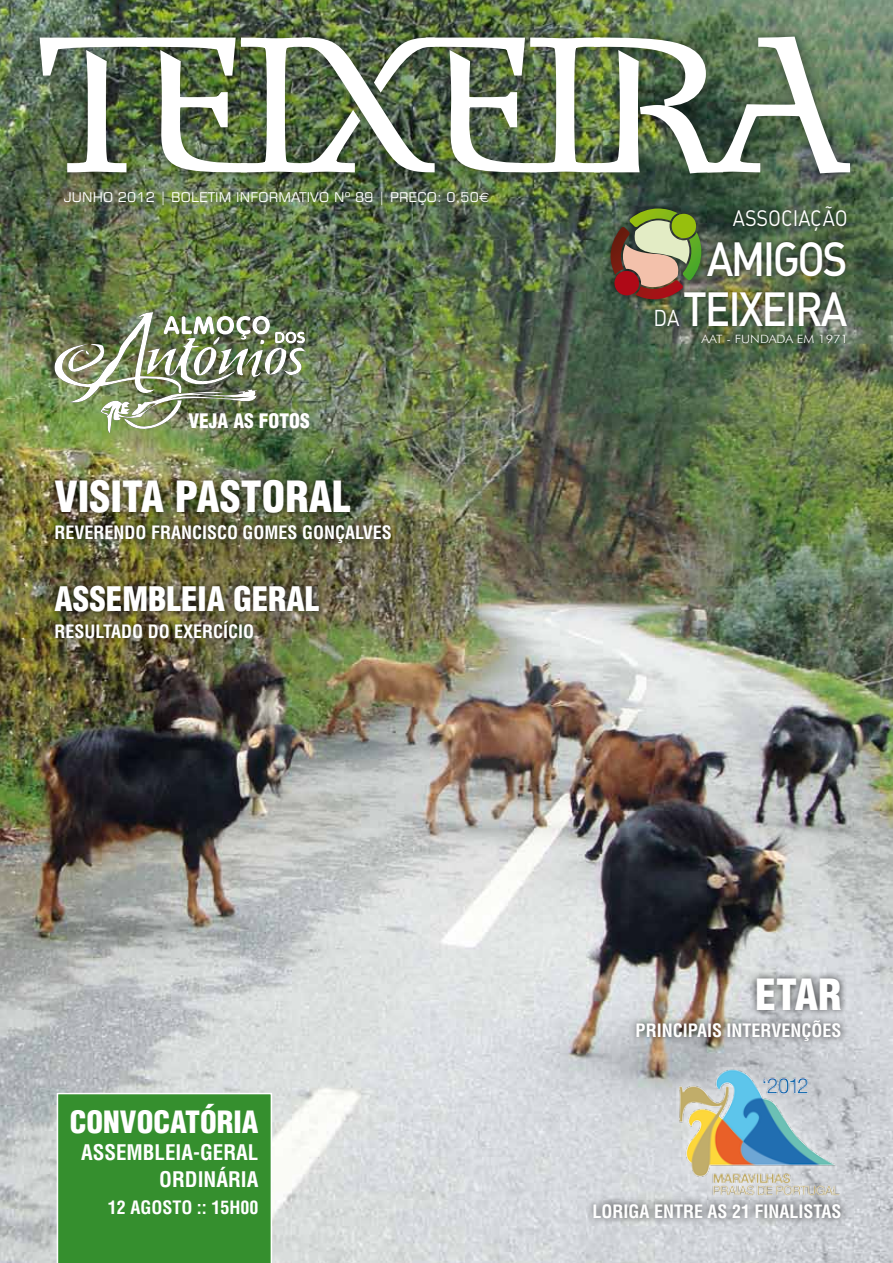
<style>
.page{position:relative;width:893px;height:1263px;background:#fff}
.page>*{position:absolute;margin:0;border:0;box-sizing:border-box;transform-origin:0 0}
.t1{font:178.8px "Blue Island Std";color:#fff}
.t2{font:500 47.25px "DIN";letter-spacing:-.05em;color:#fff;scale:.9 1}
.t3{font:47.25px "DIN Medium Alternate";letter-spacing:-.06em;color:#fff;scale:.9 1}
.t4{font:900 condensed 42px "Helvetica";color:#fff}
.t5{font:900 condensed 33px "Helvetica";color:#fff}
.t6{font:900 condensed 30px "Helvetica";color:#fff}
.t7{font:22.05px "DIN Regular Alternate";color:#fff;scale:.9 1}
.t8{font:700 condensed 21px/27px "Helvetica";color:#fff;text-align:right}
.t9{font:900 condensed 19.5px "Helvetica";color:#fff}
.t10{font:700 condensed 18px "Helvetica";color:#fff}
.t11{font:13.5px "Square 721 BT";letter-spacing:.01em;color:#fff}
.t12{font:300 11.55px "Futura BT";color:#fff;scale:1.13 1}
.s1{font-family:"Euro Sans"}
.s2{font-family:"DIN Regular Alternate";font-weight:400;font-size:22.65px}
</style>
<div class="page">
<img style="left:0;top:0;width:893px;height:1263px">
<div style="left:606px;top:202px;width:245px;height:146px;background:#000;opacity:.5"></div>
<img style="left:611px;top:208px;width:90px;height:91px">
<div style="left:672px;top:214px;width:24px;height:24px;background:#97bf0d;border-radius:50%"></div>
<div style="left:614px;top:271px;width:25px;height:24px;background:#af0917;border-radius:50%"></div>
<div style="left:47px;top:472px;width:351px;height:78px;background:#000;opacity:.75"></div>
<div style="left:26px;top:23px;width:838px;height:164px;background:#000;opacity:.5"></div>
<img style="left:36px;top:34px;width:817px;height:143px">
<div style="left:57px;top:1093px;width:215px;height:170px;background:#358f2e"></div>
<div style="left:48px;top:577px;width:279px;height:69px;background:#000;opacity:.75"></div>
<img style="left:53px;top:312px;width:253px;height:129px">
<img style="left:676px;top:1067px;width:166px;height:129px">
<div style="left:585px;top:1196px;width:263px;height:29px;background:#000;opacity:.75"></div>
<div style="left:629px;top:971px;width:219px;height:78px;background:#000;opacity:.75"></div>
<h1 class="t1" style="left:36px;top:4px;width:811px">TEIXEIRA</h1>
<p class="t11" style="left:64px;top:189px;width:427px">JUNHO 2012 | BOLETIM INFORMATIVO Nº 89 | PREÇO: 0,50<span class="s1">€</span></p>
<p class="t9" style="left:188px;top:409px;width:92px">VEJA AS FOTOS</p>
<h3 class="t4" style="left:55px;top:470px;width:298px">VISITA PASTORAL</h3>
<p class="t10" style="left:55px;top:521px;width:339px">REVERENDO FRANCISCO GOMES GONÇALVES</p>
<h3 class="t5" style="left:55px;top:578px;width:232px">ASSEMBLEIA GERAL</h3>
<p class="t10" style="left:55px;top:620px;width:201px">RESULTADO DO EXERCÍCIO</p>
<p class="t7" style="left:733px;top:205px;width:129px">ASSOCIAÇÃO</p>
<h2 class="t3" style="left:707px;top:228px;width:158px">AMIGOS</h2>
<h2 class="t2" style="left:654px;top:278px;width:217px"><span class="s2">DA</span> TEIXEIRA</h2>
<p class="t12" style="left:701px;top:332px;width:131px">AAT - FUNDADA EM 1971</p>
<h3 class="t6" style="left:70px;top:1104px;width:190px">CONVOCATÓRIA</h3>
<p class="t8" style="left:81px;top:1139px;width:179px">ASSEMBLEIA-GERAL<br>ORDINÁRIA</p>
<p class="t10" style="left:108px;top:1196px;width:152px">12 AGOSTO :: 15H00</p>
<h3 class="t4" style="left:755px;top:969px;width:44px">ETAR</h3>
<p class="t10" style="left:636px;top:1019px;width:207px">PRINCIPAIS INTERVENÇÕES</p>
<p class="t10" style="left:592px;top:1200px;width:251px">LORIGA ENTRE AS 21 FINALISTAS</p>
</div>
